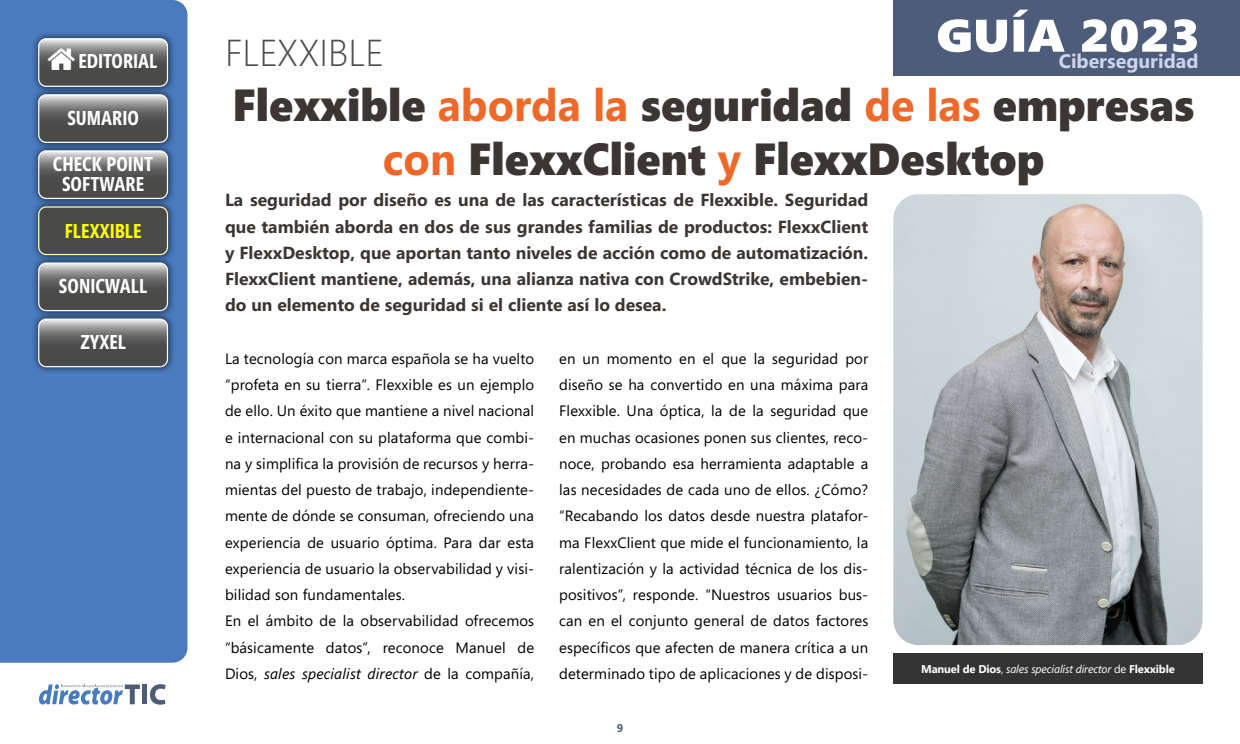
<style>
.page{position:relative;width:1240px;height:744px;background:#fff}
.page>*{position:absolute;margin:0;border:0;box-sizing:border-box;transform-origin:0 0}
.t1{font:900 45.62px "Segoe";color:#fff;scale:1.1 1}
.t2{font:900 45px/54px "Segoe";color:#3b3634;text-align:center;scale:.96 1}
.t3{font:300 37.5px "Segoe";color:#4d4d4d}
.t4{font:700 20px/20px "Segoe Condensed";color:#fff;text-align:center}
.t5{font:700 20px "Segoe Condensed";color:#ff0}
.t6{font:700 19.62px "Segoe";color:#cdd5ed}
.t7{font:700 17.5px/26.2px "Segoe";color:#3b3634;text-align:justify}
.t8{font:15px/26.2px "Segoe";letter-spacing:.01em;color:#000}
.t9{font:italic 11.25px "Segoe";letter-spacing:-.015em;color:#fff}
.t10{font:700 11.25px "Segoe";color:#4d5d79}
.s1{font-weight:700;color:#ed692a}
.s2{font-weight:700;color:#ec6728}
.s3{font-style:italic}
.s4{font-weight:700;font-style:normal}
.s5{font-style:normal}
</style>
<div class="page">
<div style="left:142px;top:684px;width:5px;height:20px;background:#4d5d79"></div>
<svg style="left:150px;top:684px;width:16px;height:20px"></svg>
<svg style="left:39px;top:684px;width:101px;height:20px"></svg>
<div style="left:894px;top:0;width:346px;height:75px;background:#4d5d79"></div>
<div style="left:0;top:0;width:188px;height:662px;background:#497bbe"></div>
<div style="left:31px;top:31px;width:144px;height:63px;background:#000;opacity:.75"></div>
<div style="left:38px;top:38px;width:130px;height:49px;border:1px solid #fff;border-radius:8px"></div>
<div style="left:31px;top:255px;width:144px;height:63px;background:#000;opacity:.75"></div>
<svg style="left:39px;top:263px;width:129px;height:47px;background:#6c6b6b"></svg>
<div style="left:38px;top:262px;width:130px;height:49px;border:1px solid #fff;border-radius:8px"></div>
<div style="left:31px;top:199px;width:144px;height:63px;background:#000;opacity:.75"></div>
<div style="left:39px;top:207px;width:129px;height:47px;background:#4a4a49;border-radius:8px"></div>
<div style="left:38px;top:206px;width:130px;height:49px;border:1px solid #ffffb3;border-radius:8px"></div>
<div style="left:31px;top:311px;width:144px;height:63px;background:#000;opacity:.75"></div>
<svg style="left:39px;top:319px;width:129px;height:48px;background:#6c6c6b"></svg>
<div style="left:38px;top:318px;width:130px;height:49px;border:1px solid #fff;border-radius:8px"></div>
<div style="left:31px;top:87px;width:144px;height:63px;background:#000;opacity:.75"></div>
<svg style="left:39px;top:95px;width:129px;height:47px;background:#6b6b6a"></svg>
<div style="left:38px;top:94px;width:130px;height:49px;border:1px solid #fff;border-radius:8px"></div>
<div style="left:31px;top:143px;width:144px;height:63px;background:#000;opacity:.75"></div>
<svg style="left:39px;top:151px;width:129px;height:47px;background:#6b6b6a"></svg>
<div style="left:38px;top:150px;width:130px;height:49px;border:1px solid #fff;border-radius:8px"></div>
<img style="left:893px;top:194px;width:309px;height:451px">
<div style="left:893px;top:654px;width:309px;height:30px;background:#333"></div>
<svg style="left:39px;top:39px;width:129px;height:47px;background:#6f6f6f"></svg>
<h1 class="t1" style="left:936px;top:9px;width:241px">GUÍA 2023</h1>
<h3 class="t3" style="left:225px;top:31px;width:161px">FLEXXIBLE</h3>
<h3 class="t4" style="left:78px;top:51px;width:81px">EDITORIAL</h3>
<h3 class="t6" style="left:1059px;top:47px;width:141px">Ciberseguridad</h3>
<h3 class="t4" style="left:67px;top:108px;width:73px">SUMARIO</h3>
<h3 class="t4" style="left:53px;top:154px;width:102px">CHECK POINT<br>SOFTWARE</h3>
<h3 class="t5" style="left:65px;top:220px;width:78px">FLEXXIBLE</h3>
<h3 class="t4" style="left:59px;top:276px;width:90px">SONICWALL</h3>
<h3 class="t4" style="left:80px;top:332px;width:47px">ZYXEL</h3>
<h2 class="t2" style="left:233px;top:79px;width:1004px">Flexxible <span class="s1">aborda la</span> seguridad <span class="s1">de las</span> empresas <span class="s2">con</span> FlexxClient <span class="s1">y</span> FlexxDesktop</h2>
<p class="t7" style="left:225px;top:186px;width:645px">La seguridad por diseño es una de las características de Flexxible. Seguridad que también aborda en dos de sus grandes familias de productos: FlexxClient y FlexxDesktop, que aportan tanto niveles de acción como de automatización.<br>FlexxClient mantiene, además, una alianza nativa con CrowdStrike, embebien&shy;do un elemento de seguridad si el cliente así lo desea.</p>
<p class="t8" style="left:225px;top:345px;width:311px">La tecnología con marca española se ha vuelto “profeta en su tierra”. Flexxible es un ejemplo de ello. Un éxito que mantiene a nivel nacional e internacional con su plataforma que combi&shy;na y simplifica la provisión de recursos y herra&shy;mientas del puesto de trabajo, independiente&shy;mente de dónde se consuman, ofreciendo una experiencia de usuario óptima. Para dar esta experiencia de usuario la observabilidad y visi&shy;bilidad son fundamentales.<br>En el ámbito de la observabilidad ofrecemos “básicamente datos”, reconoce Manuel de Dios, <span class="s3">sales specialist director</span> de la compañía,</p>
<p class="t8" style="left:559px;top:345px;width:311px;text-align:justify">en un momento en el que la seguridad por diseño se ha convertido en una máxima para Flexxible. Una óptica, la de la seguridad que en muchas ocasiones ponen sus clientes, reco&shy;noce, probando esa herramienta adaptable a las necesidades de cada uno de ellos. ¿Cómo? “Recabando los datos desde nuestra platafor&shy;ma FlexxClient que mide el funcionamiento, la ralentización y la actividad técnica de los dis&shy;positivos”, responde. “Nuestros usuarios bus&shy;can en el conjunto general de datos factores específicos que afecten de manera crítica a un determinado tipo de aplicaciones y de disposi-</p>
<p class="t10" style="left:617px;top:720px;width:8px">9</p>
<p class="t9" style="left:921px;top:662px;width:255px"><span class="s4">Manuel de Dios</span><span class="s5">,</span> sales specialist director <span class="s5">de</span> <span class="s4">Flexxible</span></p>
</div>
